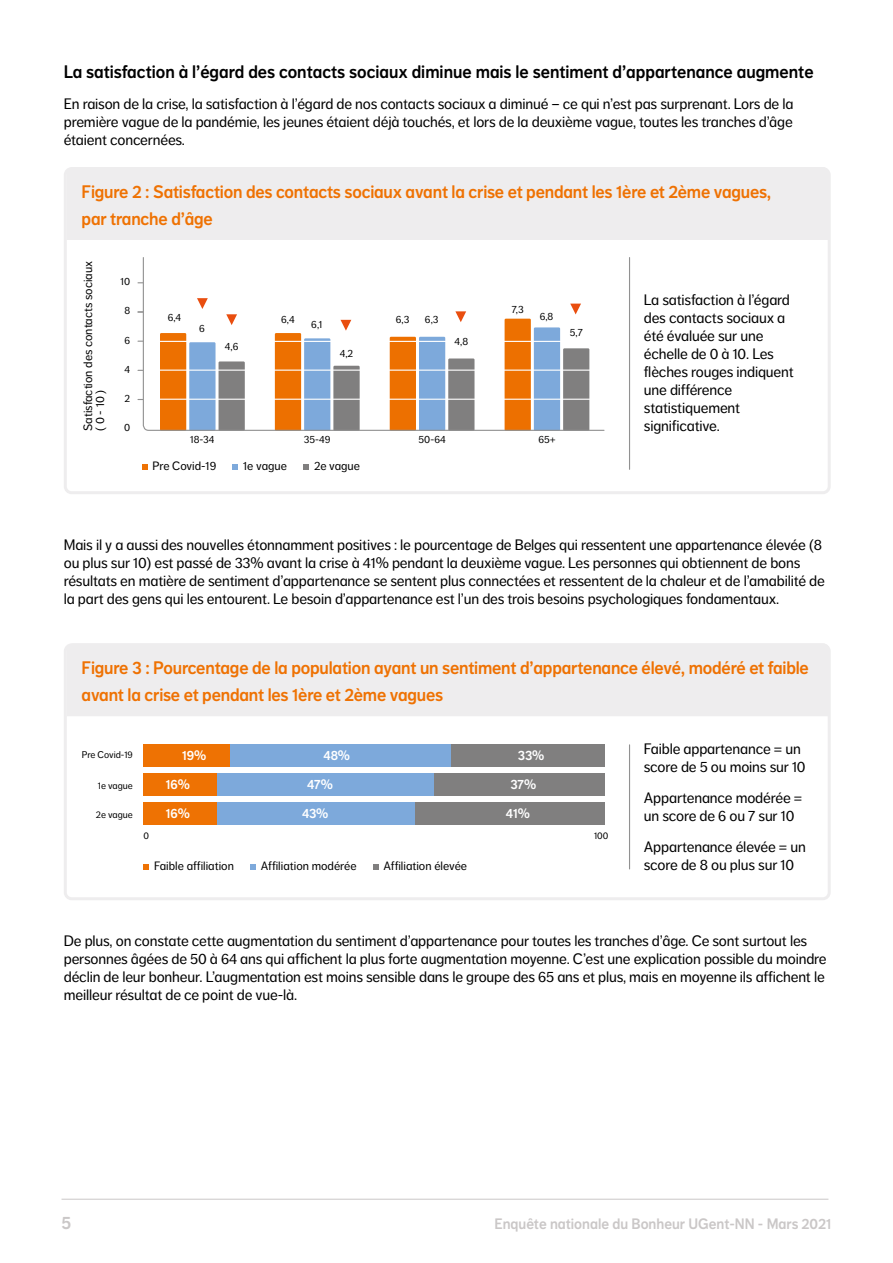
<style>
.page{position:relative;width:893px;height:1263px;background:#fff}
.page>*{position:absolute;margin:0;border:0;box-sizing:border-box;transform-origin:0 0}
.t1{font:18px/27px "NN Dagny Display";letter-spacing:-.01em;color:#ee7203}
.t2{font:18px "NN Dagny Display";color:#000}
.t3{font:18px "NN Dagny Display";color:#cac7c7}
.t4{font:15px/18px "NN Dagny Text";letter-spacing:-.01em;color:#000}
.t5{font:15px "NN Dagny Display";color:#cac7c7}
.t6{font:13.5px/28.8px "NN Dagny Display";letter-spacing:-.01em;color:#fff}
.t7{font:12px/12px "NN Dagny Text";color:#000}
.t8{font:10.5px "NN Dagny Text";color:#000}
.t9{font:9.6px "NN Dagny Text";color:#000}
</style>
<div class="page">
<hr style="left:62px;top:1199px;width:766px;height:1px;background:#cac7c7">
<div style="left:64px;top:167px;width:767px;height:327px;border:3px solid #eeedee;border-radius:6px"></div>
<div style="left:64px;top:643px;width:767px;height:257px;border:3px solid #eeedee;border-radius:6px"></div>
<div style="left:67px;top:167px;width:762px;height:73px;background:#eeedee"></div>
<div style="left:67px;top:643px;width:762px;height:73px;background:#eeedee"></div>
<svg style="left:142px;top:257px;width:463px;height:174px"></svg>
<hr style="left:146px;top:370px;width:474px;height:1px;background:#fff">
<hr style="left:146px;top:341px;width:474px;height:1px;background:#fff">
<hr style="left:146px;top:311px;width:474px;height:2px;background:#fff">
<hr style="left:146px;top:399px;width:474px;height:1px;background:#fff">
<hr style="left:146px;top:283px;width:474px;height:1px;background:#fff">
<svg style="left:142px;top:464px;width:5px;height:6px"></svg>
<svg style="left:232px;top:464px;width:6px;height:6px"></svg>
<svg style="left:303px;top:464px;width:6px;height:6px"></svg>
<svg style="left:143px;top:864px;width:6px;height:5px"></svg>
<svg style="left:250px;top:864px;width:6px;height:5px"></svg>
<svg style="left:373px;top:864px;width:5px;height:5px"></svg>
<hr style="left:629px;top:258px;width:1px;height:211px;background:#919191">
<hr style="left:629px;top:745px;width:1px;height:124px;background:#919191">
<svg style="left:197px;top:298px;width:11px;height:11px"></svg>
<svg style="left:226px;top:314px;width:11px;height:11px"></svg>
<svg style="left:340px;top:320px;width:11px;height:11px"></svg>
<svg style="left:455px;top:311px;width:11px;height:11px"></svg>
<svg style="left:570px;top:304px;width:11px;height:10px"></svg>
<div style="left:451px;top:744px;width:154px;height:23px;background:#807f7f"></div>
<div style="left:434px;top:773px;width:171px;height:22px;background:#807f7f"></div>
<div style="left:415px;top:802px;width:190px;height:22px;background:#807f7f"></div>
<div style="left:230px;top:744px;width:221px;height:23px;background:#7da9db"></div>
<div style="left:217px;top:773px;width:217px;height:22px;background:#7da9db"></div>
<div style="left:216px;top:802px;width:199px;height:22px;background:#7da9db"></div>
<div style="left:143px;top:744px;width:87px;height:23px;background:#ee7203"></div>
<div style="left:143px;top:773px;width:74px;height:22px;background:#ee7203"></div>
<div style="left:143px;top:802px;width:74px;height:22px;background:#ee7203"></div>
<p class="t2" style="left:64px;top:62px;width:751px">La satisfaction à l’égard des contacts sociaux diminue mais le sentiment d’appartenance augmente</p>
<p class="t4" style="left:64px;top:95px;width:731px;text-align:justify">En raison de la crise, la satisfaction à l’égard de nos contacts sociaux a diminué – ce qui n’est pas surprenant. Lors de la première vague de la pandémie, les jeunes étaient déjà touchés, et lors de la deuxième vague, toutes les tranches d’âge étaient concernées.</p>
<p class="t1" style="left:82px;top:178px;width:691px">Figure 2 : Satisfaction des contacts sociaux avant la crise et pendant les 1ère et 2ème vagues, par tranche d’âge</p>
<p class="t7" style="left:82px;top:431px;width:171px;rotate:-90deg">Satisfaction des contacts sociaux ( 0 - 10 )</p>
<p class="t8" style="left:121px;top:276px;width:11px">10</p>
<p class="t8" style="left:124px;top:305px;width:7px">8</p>
<p class="t8" style="left:125px;top:334px;width:7px">6</p>
<p class="t8" style="left:125px;top:363px;width:7px">4</p>
<p class="t8" style="left:125px;top:393px;width:7px">2</p>
<p class="t8" style="left:124px;top:422px;width:8px">0</p>
<p class="t8" style="left:168px;top:311px;width:15px">6,4</p>
<p class="t8" style="left:281px;top:313px;width:15px">6,4</p>
<p class="t8" style="left:396px;top:313px;width:15px">6,3</p>
<p class="t8" style="left:311px;top:319px;width:13px">6,1</p>
<p class="t8" style="left:199px;top:322px;width:7px">6</p>
<p class="t8" style="left:225px;top:340px;width:15px">4,6</p>
<p class="t8" style="left:340px;top:347px;width:15px">4,2</p>
<p class="t8" style="left:425px;top:313px;width:15px">6,3</p>
<p class="t8" style="left:455px;top:335px;width:15px">4,8</p>
<p class="t8" style="left:512px;top:303px;width:14px">7,3</p>
<p class="t8" style="left:540px;top:310px;width:15px">6,8</p>
<p class="t8" style="left:570px;top:326px;width:14px">5,7</p>
<p class="t8" style="left:190px;top:433px;width:26px">18-34</p>
<p class="t8" style="left:304px;top:433px;width:28px">35-49</p>
<p class="t8" style="left:418px;top:433px;width:29px">50-64</p>
<p class="t8" style="left:538px;top:433px;width:19px">65+</p>
<p class="t7" style="left:153px;top:460px;width:65px">Pre Covid-19</p>
<p class="t7" style="left:243px;top:460px;width:45px">1e vague</p>
<p class="t7" style="left:314px;top:460px;width:48px">2e vague</p>
<p class="t4" style="left:644px;top:291px;width:151px">La satisfaction à l’égard des contacts sociaux a été évaluée sur une échelle de 0 à 10. Les flèches rouges indiquent une différence statistiquement significative.</p>
<p class="t4" style="left:64px;top:535px;width:763px">Mais il y a aussi des nouvelles étonnamment positives : le pourcentage de Belges qui ressentent une appartenance élevée (8 ou plus sur 10) est passé de 33% avant la crise à 41% pendant la deuxième vague. Les personnes qui obtiennent de bons résultats en matière de sentiment d’appartenance se sentent plus connectées et ressentent de la chaleur et de l’amabilité de la part des gens qui les entourent. Le besoin d’appartenance est l’un des trois besoins psychologiques fondamentaux.</p>
<p class="t1" style="left:82px;top:655px;width:729px">Figure 3 : Pourcentage de la population ayant un sentiment d’appartenance élevé, modéré et faible avant la crise et pendant les 1ère et 2ème vagues</p>
<p class="t9" style="left:82px;top:749px;width:53px">Pre Covid-19</p>
<p class="t9" style="left:98px;top:780px;width:37px">1e vague</p>
<p class="t9" style="left:96px;top:809px;width:38px">2e vague</p>
<p class="t6" style="left:166px;top:741px;width:42px;text-indent:16px">19%<br>16%<br>16%</p>
<p class="t6" style="left:324px;top:741px;width:28px">48%</p>
<p class="t6" style="left:307px;top:770px;width:27px">47%</p>
<p class="t6" style="left:302px;top:798px;width:28px">43%</p>
<p class="t6" style="left:518px;top:741px;width:28px">33%</p>
<p class="t6" style="left:510px;top:770px;width:27px">37%</p>
<p class="t6" style="left:506px;top:798px;width:25px">41%</p>
<p class="t9" style="left:143px;top:830px;width:7px">0</p>
<p class="t9" style="left:594px;top:830px;width:16px">100</p>
<p class="t7" style="left:154px;top:859px;width:81px">Faible affiliation</p>
<p class="t7" style="left:261px;top:859px;width:97px">Affiliation modérée</p>
<p class="t7" style="left:384px;top:859px;width:85px">Affiliation élevée</p>
<p class="t4" style="left:644px;top:740px;width:163px">Faible appartenance = un score de 5 ou moins sur 10</p>
<p class="t4" style="left:644px;top:789px;width:160px">Appartenance modérée = un score de 6 ou 7 sur 10</p>
<p class="t4" style="left:644px;top:837px;width:163px">Appartenance élevée = un score de 8 ou plus sur 10</p>
<p class="t4" style="left:64px;top:932px;width:764px">De plus, on constate cette augmentation du sentiment d’appartenance pour toutes les tranches d’âge. Ce sont surtout les personnes âgées de 50 à 64 ans qui affichent la plus forte augmentation moyenne. C’est une explication possible du moindre déclin de leur bonheur. L’augmentation est moins sensible dans le groupe des 65 ans et plus, mais en moyenne ils affichent le meilleur résultat de ce point de vue-là.</p>
<p class="t3" style="left:62px;top:1212px;width:11px">5</p>
<p class="t5" style="left:494px;top:1215px;width:339px">Enquête nationale du Bonheur UGent-NN - Mars 2021</p>
</div>
